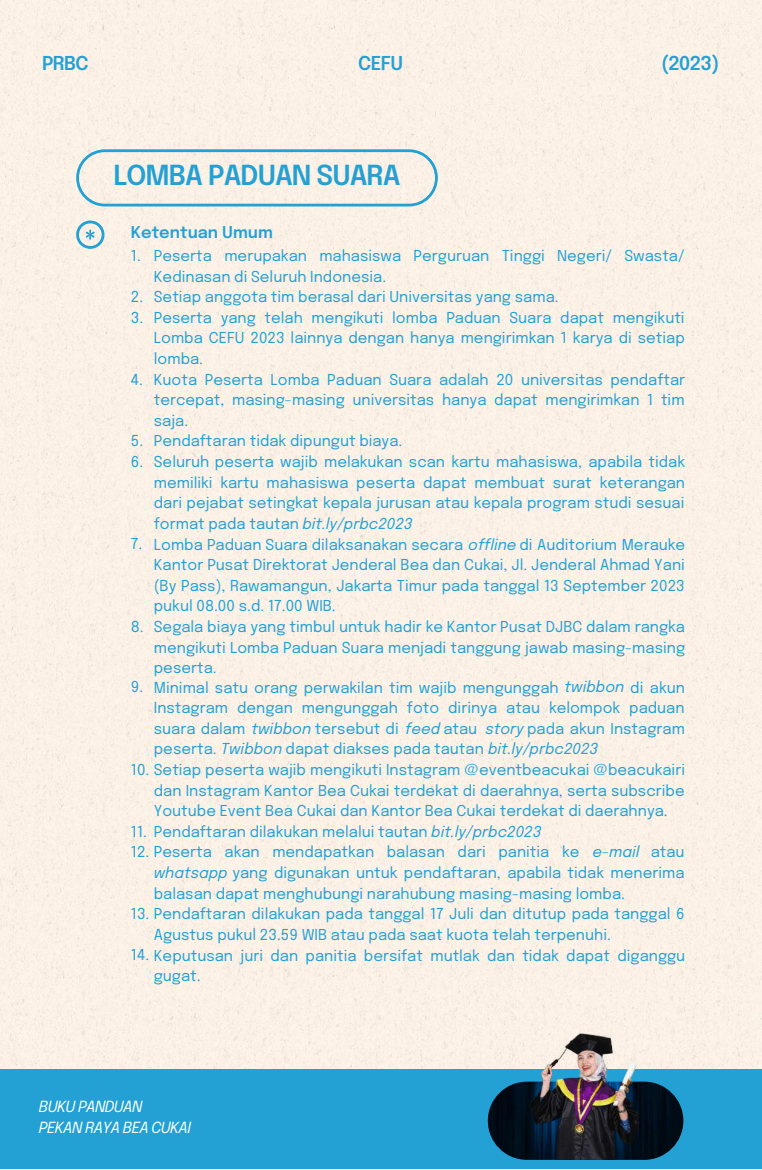
<style>
.page{position:relative;width:762px;height:1170px;background:#fff}
.page>*{position:absolute;margin:0;border:0;box-sizing:border-box;transform-origin:0 0}
.t1{font:600 27.5px "Epilogue";letter-spacing:-.035em;color:#23a1d4}
.t2{font:600 19px "Epilogue";letter-spacing:-.035em;color:#23a1d4}
.t3{font:600 16.25px "Epilogue";color:#23a1d4}
.t4{font:italic 15.25px/20.6px "Epilogue";letter-spacing:-.035em;color:#fff}
.t5{font:15px/20.6px "Epilogue";color:#23a1d4}
.t6{font:italic 15px "Epilogue";color:#23a1d4}
.s1{font-style:italic}
.s2{color:#fcf3e8}
</style>
<div class="page">
<div style="left:0;top:0;width:761px;height:1068px;background:#fbf1e6"></div>
<div style="left:0;top:1068px;width:761px;height:100px;background:#23a1d4"></div>
<svg style="left:76px;top:149px;width:361px;height:57px;background:#e4e8e3"></svg>
<svg style="left:76px;top:220px;width:28px;height:29px"></svg>
<img style="left:487px;top:1081px;width:196px;height:78px;border-radius:39px">
<img style="left:524px;top:1029px;width:118px;height:130px">
<p class="t2" style="left:42px;top:55px;width:48px">PRBC</p>
<p class="t2" style="left:661px;top:55px;width:60px">(2023)</p>
<p class="t2" style="left:358px;top:55px;width:46px">CEFU</p>
<h1 class="t1" style="left:113px;top:163px;width:289px">LOMBA PADUAN SUARA</h1>
<p class="t3" style="left:131px;top:225px;width:143px">Ketentuan Umum</p>
<p class="t5" style="left:131px;top:246px;width:12px">1.</p>
<p class="t5" style="left:131px;top:287px;width:14px">2.<br>3.</p>
<p class="t5" style="left:154px;top:246px;width:532px">Peserta merupakan mahasiswa Perguruan Tinggi Negeri/ Swasta/ Kedinasan di Seluruh Indonesia.<br>Setiap anggota tim berasal dari Universitas yang sama.<br>Peserta yang telah mengikuti lomba Paduan Suara dapat mengikuti Lomba CEFU 2023 lainnya dengan hanya mengirimkan 1 karya di setiap lomba.<br>Kuota Peserta Lomba Paduan Suara adalah 20 universitas pendaftar tercepat, masing-masing universitas hanya dapat mengirimkan 1 tim saja.<br>Pendaftaran tidak dipungut biaya.<br>Seluruh peserta wajib melakukan scan kartu mahasiswa, apabila tidak memiliki kartu mahasiswa peserta dapat membuat surat keterangan dari pejabat setingkat kepala jurusan atau kepala program studi sesuai format pada tautan <span class="s1">bit.ly/prbc2023<br></span>Lomba Paduan Suara dilaksanakan secara <span class="s1">offline</span> di Auditorium Merauke Kantor Pusat Direktorat Jenderal Bea dan Cukai, Jl. Jenderal Ahmad Yani (By Pass), Rawamangun, Jakarta Timur pada tanggal 13 September 2023 pukul 08.00 s.d. 17.00 WIB.<br>Segala biaya yang timbul untuk hadir ke Kantor Pusat DJBC dalam rangka mengikuti Lomba Paduan Suara menjadi tanggung jawab masing-masing peserta.</p>
<p class="t5" style="left:131px;top:370px;width:14px">4.</p>
<p class="t5" style="left:131px;top:432px;width:14px">5.<br>6.</p>
<p class="t5" style="left:131px;top:535px;width:13px">7.</p>
<p class="t5" style="left:131px;top:617px;width:14px">8.</p>
<p class="t5" style="left:154px;top:678px;width:532px;text-align:justify">Minimal satu orang perwakilan tim wajib mengunggah <span class="s1">twibbon</span> di akun Instagram dengan mengunggah foto dirinya atau kelompok paduan suara dalam <span class="s1">twibbon</span> tersebut di <span class="s1">feed</span> atau <span class="s2">story</span> pada akun Instagram peserta. <span class="s1">Twibbon</span> dapat diakses pada tautan <span class="s1">bit.ly/prbc2023</span></p>
<p class="t5" style="left:154px;top:781px;width:532px">dan Instagram Kantor Bea Cukai terdekat di daerahnya, serta subscribe</p>
<p class="t5" style="left:154px;top:801px;width:515px">Youtube Event Bea Cukai dan Kantor Bea Cukai terdekat di daerahnya.</p>
<p class="t5" style="left:154px;top:822px;width:389px">Pendaftaran dilakukan melalui tautan <span class="s1">bit.ly/prbc2023</span></p>
<p class="t5" style="left:650px;top:842px;width:35px">atau</p>
<p class="t5" style="left:154px;top:863px;width:532px"><span class="s1">whatsapp</span> yang digunakan untuk pendaftaran, apabila tidak menerima</p>
<p class="t5" style="left:154px;top:884px;width:472px">balasan dapat menghubungi narahubung masing-masing lomba.</p>
<p class="t5" style="left:154px;top:925px;width:458px">Agustus pukul 23.59 WIB atau pada saat kuota telah terpenuhi.</p>
<p class="t5" style="left:154px;top:966px;width:48px">gugat.</p>
<p class="t5" style="left:131px;top:677px;width:14px">9.</p>
<p class="t6" style="left:485px;top:722px;width:40px">story</p>
<p class="t5" style="left:131px;top:760px;width:555px">10. Setiap peserta wajib mengikuti Instagram @eventbeacukai @beacukairi</p>
<p class="t5" style="left:131px;top:822px;width:18px">11.</p>
<p class="t5" style="left:131px;top:842px;width:450px">12. Peserta akan mendapatkan balasan dari panitia ke</p>
<p class="t6" style="left:592px;top:845px;width:49px">e-mail</p>
<p class="t5" style="left:131px;top:904px;width:555px">13. Pendaftaran dilakukan pada tanggal 17 Juli dan ditutup pada tanggal 6</p>
<p class="t5" style="left:131px;top:945px;width:555px">14. Keputusan juri dan panitia bersifat mutlak dan tidak dapat diganggu</p>
<p class="t4" style="left:39px;top:1097px;width:153px">BUKU PANDUAN<br>PEKAN RAYA BEA CUKAI</p>
</div>
